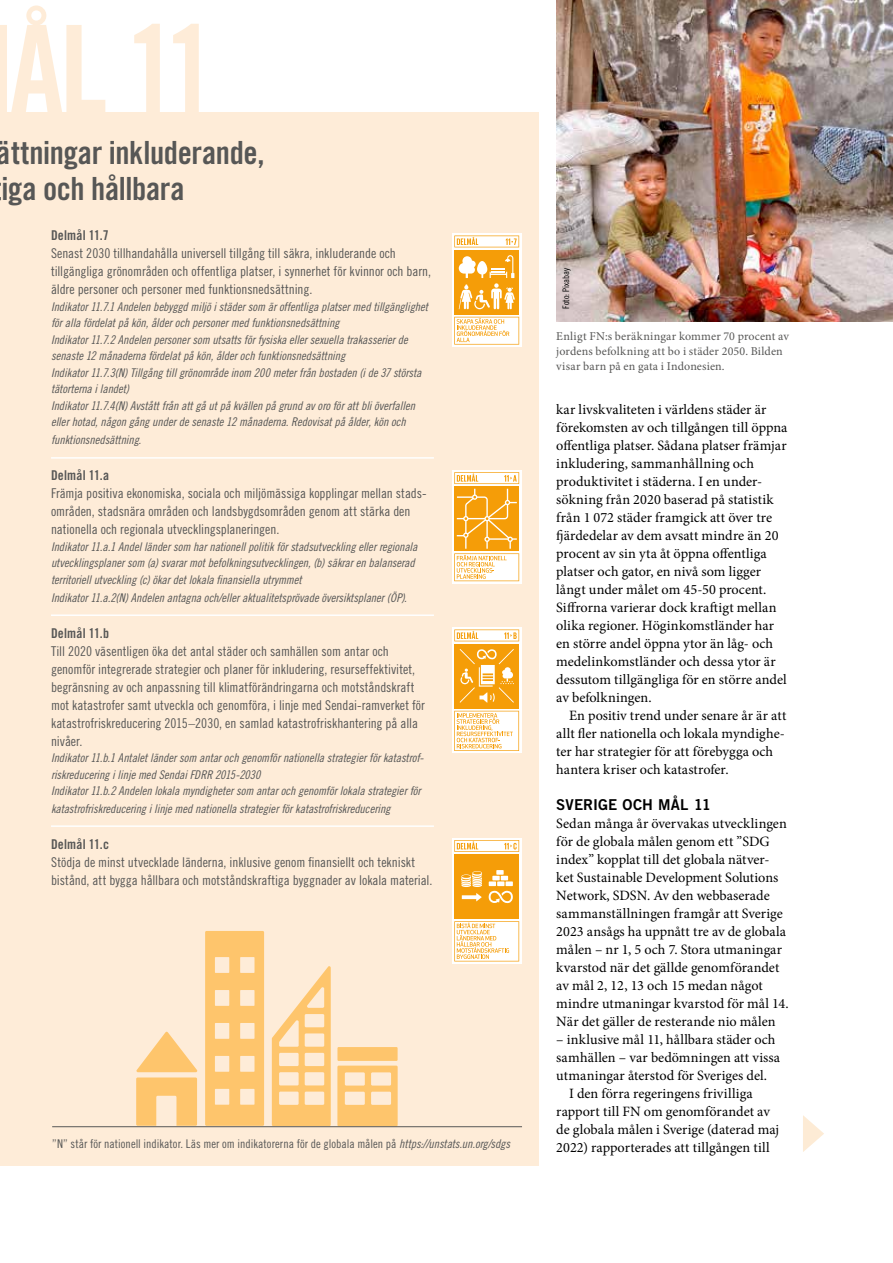
<style>
.page{position:relative;width:893px;height:1263px;background:#fff}
.page>*{position:absolute;margin:0;border:0;box-sizing:border-box;transform-origin:0 0}
.t1{font:31.95px/36.5px "Trade Gothic LT Std Bd Cn 20";letter-spacing:-.01em;color:#575756}
.t2{font:15px "Trade Gothic LT Std Bd 2";letter-spacing:.005em;color:#000}
.t3{font:14.25px/18px "Minion Pro";color:#000}
.t4{font:13.5px/18px "Trade Gothic LT Std Cn 18";color:#575756}
.t5{font:13.5px "Trade Gothic LT Std Bd Cn 20";letter-spacing:.015em;color:#575756}
.t6{font:12px/16.5px "Trade Gothic LT Std Cn 18 Obl";letter-spacing:-.01em;color:#575756}
.t7{font:12px/15px "Minion Pro";letter-spacing:.01em;color:#575756}
.t8{font:12px "Trade Gothic LT Std Cn 18";letter-spacing:.005em;color:#575756}
.t9{font:9px "Trade Gothic LT Std Cn 18";letter-spacing:.005em;color:#000}
.s1{font-family:"Trade Gothic LT Std Cn 18 Obl"}
</style>
<div class="page">
<div style="left:0;top:112px;width:538px;height:1053px;background:#feecd8"></div>
<svg style="left:0;top:5px;width:199px;height:107px"></svg>
<svg style="left:803px;top:1115px;width:21px;height:37px"></svg>
<hr style="left:51px;top:457px;width:383px;height:2px;background:#fff">
<hr style="left:51px;top:614px;width:383px;height:2px;background:#fff">
<hr style="left:51px;top:825px;width:383px;height:2px;background:#fff">
<img style="left:556px;top:0;width:337px;height:322px">
<svg style="left:452px;top:233px;width:69px;height:114px"></svg>
<div style="left:454px;top:250px;width:65px;height:64px;background:#f59d08"></div>
<svg style="left:454px;top:236px;width:65px;height:11px"></svg>
<svg style="left:459px;top:255px;width:56px;height:54px"></svg>
<svg style="left:454px;top:317px;width:65px;height:28px;background:#fce9c9"></svg>
<svg style="left:452px;top:470px;width:69px;height:113px"></svg>
<svg style="left:454px;top:472px;width:65px;height:109px;background:#f8c368"></svg>
<svg style="left:452px;top:627px;width:69px;height:126px"></svg>
<div style="left:454px;top:644px;width:65px;height:64px;background:#f59d08"></div>
<svg style="left:454px;top:629px;width:65px;height:12px"></svg>
<svg style="left:460px;top:649px;width:54px;height:54px"></svg>
<svg style="left:454px;top:711px;width:65px;height:40px;background:#fce7c3"></svg>
<div style="left:452px;top:838px;width:69px;height:126px;background:linear-gradient(to right,#fff,#fff)"></div>
<div style="left:454px;top:854px;width:65px;height:65px;background:#f59d08"></div>
<svg style="left:454px;top:840px;width:65px;height:12px"></svg>
<div style="left:496px;top:870px;width:8px;height:5px;background:#fff"></div>
<svg style="left:489px;top:876px;width:24px;height:27px"></svg>
<svg style="left:462px;top:893px;width:20px;height:8px"></svg>
<svg style="left:461px;top:871px;width:21px;height:16px"></svg>
<svg style="left:454px;top:921px;width:65px;height:40px;background:#fceacb"></svg>
<svg style="left:136px;top:1032px;width:61px;height:94px"></svg>
<svg style="left:337px;top:1065px;width:61px;height:61px"></svg>
<svg style="left:205px;top:931px;width:59px;height:195px"></svg>
<div style="left:337px;top:1047px;width:61px;height:14px;background:#fec56c"></div>
<svg style="left:272px;top:966px;width:59px;height:160px"></svg>
<hr style="left:52px;top:1126px;width:470px;height:1px;background:#575756">
<h1 class="t1" style="left:-3px;top:134px;width:269px">ättningar inkluderande, iga och hållbara</h1>
<p class="t5" style="left:51px;top:227px;width:59px">Delmål 11.7</p>
<p class="t4" style="left:51px;top:244px;width:382px">Senast 2030 tillhandahålla universell tillgång till säkra, inkluderande och tillgängliga grönområden och offentliga platser, i synnerhet för kvinnor och barn, äldre personer och personer med funktionsnedsättning.</p>
<p class="t6" style="left:51px;top:298px;width:379px">Indikator 11.7.1 Andelen bebyggd miljö i städer som är offentliga platser med tillgänglighet för alla fördelat på kön, ålder och personer med funktionsnedsättning<br>Indikator 11.7.2 Andelen personer som utsatts för fysiska eller sexuella trakasserier de senaste 12 månaderna fördelat på kön, ålder och funktionsnedsättning<br>Indikator 11.7.3(N) Tillgång till grönområde inom 200 meter från bostaden (i de 37 största tätorterna i landet)<br>Indikator 11.7.4(N) Avstått från att gå ut på kvällen på grund av oro för att bli överfallen eller hotad, någon gång under de senaste 12 månaderna. Redovisat på ålder, kön och</p>
<p class="t6" style="left:51px;top:432px;width:92px">funktionsnedsättning.</p>
<p class="t5" style="left:51px;top:467px;width:60px">Delmål 11.a</p>
<p class="t4" style="left:51px;top:484px;width:377px">Främja positiva ekonomiska, sociala och miljömässiga kopplingar mellan stads&shy;områden, stadsnära områden och landsbygdsområden genom att stärka den nationella och regionala utvecklingsplaneringen.</p>
<p class="t6" style="left:51px;top:538px;width:368px">Indikator 11.a.1 Andel länder som har nationell politik för stadsutveckling eller regionala utvecklingsplaner som (a) svarar mot befolkningsutvecklingen, (b) säkrar en balanserad territoriell utveckling (c) ökar det lokala finansiella utrymmet</p>
<p class="t6" style="left:51px;top:589px;width:357px">Indikator 11.a.2(N) Andelen antagna och/eller aktualitetsprövade översiktsplaner (ÖP).</p>
<p class="t5" style="left:51px;top:625px;width:60px">Delmål 11.b</p>
<p class="t4" style="left:51px;top:642px;width:375px">Till 2020 väsentligen öka det antal städer och samhällen som antar och genomför integrerade strategier och planer för inkludering, resurseffektivitet, begränsning av och anpassning till klimatförändringarna och motståndskraft mot katastrofer samt utveckla och genomföra, i linje med Sendai-ramverket för katastrofriskreducering 2015–2030, en samlad katastrofriskhantering på alla nivåer.</p>
<p class="t6" style="left:51px;top:750px;width:374px">Indikator 11.b.1 Antalet länder som antar och genomför nationella strategier för katastrof&shy;riskreducering i linje med Sendai FDRR 2015-2030<br>Indikator 11.b.2 Andelen lokala myndigheter som antar och genomför lokala strategier för</p>
<p class="t6" style="left:51px;top:801px;width:341px">katastrofriskreducering i linje med nationella strategier för katastrofriskreducering</p>
<p class="t5" style="left:51px;top:836px;width:59px">Delmål 11.c</p>
<p class="t4" style="left:51px;top:853px;width:383px">Stödja de minst utvecklade länderna, inklusive genom finansiellt och tekniskt bistånd, att bygga hållbara och motståndskraftiga byggnader av lokala material.</p>
<p class="t8" style="left:52px;top:1136px;width:459px">”N” står för nationell indikator. Läs mer om indikatorerna för de globala målen på <span class="s1">https://unstats.un.org/sdgs</span></p>
<p class="t9" style="left:561px;top:309px;width:43px;rotate:-90deg">Foto: Pixabay</p>
<p class="t7" style="left:556px;top:328px;width:234px">Enligt FN:s beräkningar kommer 70 procent av jordens befolkning att bo i städer 2050. Bilden visar barn på en gata i Indonesien.</p>
<p class="t3" style="left:556px;top:401px;width:233px">kar livskvaliteten i världens städer är förekomsten av och tillgången till öppna offentliga platser. Sådana platser främjar inkludering, sammanhållning och produktivitet i städerna. I en under&shy;sökning från 2020 baserad på statistik från 1 072 städer framgick att över tre fjärdedelar av dem avsatt mindre än 20 procent av sin yta åt öppna offentliga platser och gator, en nivå som ligger långt under målet om 45-50 procent.<br>Siffrorna varierar dock kraftigt mellan olika regioner. Höginkomstländer har en större andel öppna ytor än låg- och medelinkomstländer och dessa ytor är dessutom tillgängliga för en större andel av befolkningen.</p>
<p class="t3" style="left:556px;top:706px;width:232px;text-indent:13px">En positiv trend under senare år är att allt fler nationella och lokala myndighe&shy;ter har strategier för att förebygga och hantera kriser och katastrofer.</p>
<p class="t2" style="left:556px;top:795px;width:156px">SVERIGE OCH MÅL 11</p>
<p class="t3" style="left:556px;top:815px;width:234px">Sedan många år övervakas utvecklingen för de globala målen genom ett ”SDG index” kopplat till det globala nätver&shy;ket Sustainable Development Solutions Network, SDSN. Av den webbaserade sammanställningen framgår att Sverige 2023 ansågs ha uppnått tre av de globala målen – nr 1, 5 och 7. Stora utmaningar kvarstod när det gällde genomförandet av mål 2, 12, 13 och 15 medan något mindre utmaningar kvarstod för mål 14.<br>När det gäller de resterande nio målen</p>
<p class="t3" style="left:556px;top:1030px;width:221px">– inklusive mål 11, hållbara städer och</p>
<p class="t3" style="left:556px;top:1048px;width:225px">samhällen – var bedömningen att vissa</p>
<p class="t3" style="left:556px;top:1066px;width:212px">utmaningar återstod för Sveriges del.</p>
<p class="t3" style="left:569px;top:1084px;width:185px">I den förra regeringens frivilliga</p>
<p class="t3" style="left:556px;top:1102px;width:215px">rapport till FN om genomförandet av</p>
<p class="t3" style="left:556px;top:1120px;width:224px">de globala målen i Sverige (daterad maj</p>
<p class="t3" style="left:556px;top:1138px;width:215px">2022) rapporterades att tillgången till</p>
</div>
